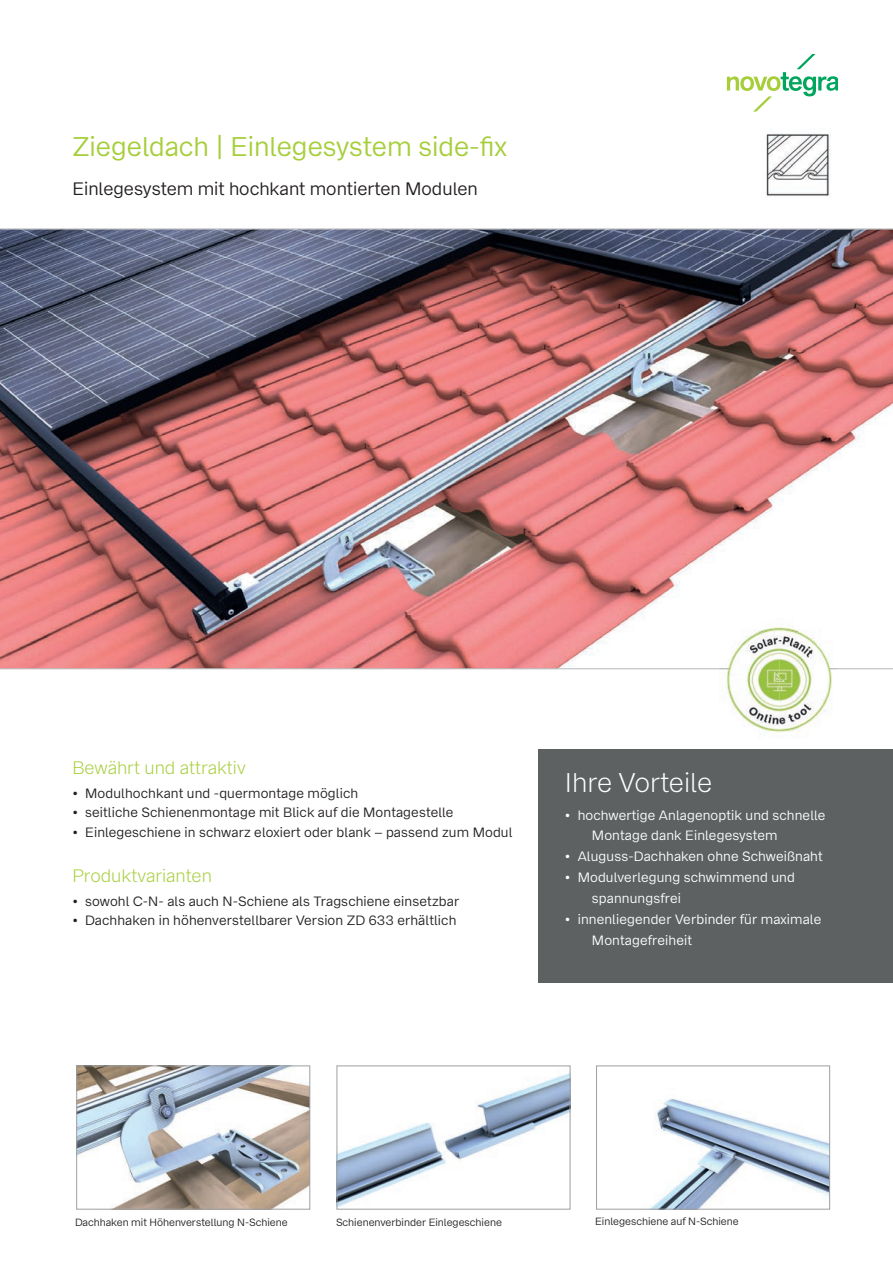
<style>
.page{position:relative;width:893px;height:1263px;background:#fff}
.page>*{position:absolute;margin:0;border:0;box-sizing:border-box;transform-origin:0 0}
.t1{font:27px "Bay Wa Sans";color:#a6ce39}
.t2{font:300 27px "Bay Wa Sans";color:#fff}
.t3{font:18px "Bay Wa Sans";color:#231f20}
.t4{font:300 18px "Bay Wa Sans";color:#a6ce39}
.t5{font:13.5px "Bay Wa Sans";letter-spacing:.01em;color:#231f20}
.t6{font:13.5px/21px "Bay Wa Sans";letter-spacing:.01em;color:#fff}
.t7{font:10.5px "Bay Wa Sans";color:#231f20}
</style>
<div class="page">
<svg style="left:727px;top:54px;width:110px;height:58px"></svg>
<img style="left:78px;top:1067px;width:230px;height:140px">
<div style="left:76px;top:1065px;width:234px;height:144px;border:1px solid #9d9fa2"></div>
<img style="left:651px;top:1098px;width:177px;height:109px">
<div style="left:596px;top:1065px;width:234px;height:144px;border:1px solid #9d9fa2"></div>
<img style="left:339px;top:1073px;width:229px;height:134px">
<div style="left:337px;top:1065px;width:233px;height:144px;border:1px solid #9d9fa2"></div>
<img style="left:0;top:230px;width:893px;height:438px">
<hr style="left:0;top:229px;width:893px;height:1px;background:#9d9fa2">
<hr style="left:0;top:668px;width:893px;height:1px;background:#9d9fa2">
<div style="left:538px;top:749px;width:355px;height:234px;background:#5d6161"></div>
<img style="left:719px;top:618px;width:39px;height:74px">
<img style="left:798px;top:618px;width:39px;height:114px">
<img style="left:758px;top:618px;width:40px;height:11px">
<img style="left:719px;top:668px;width:118px;height:1px">
<img style="left:728px;top:629px;width:102px;height:102px">
<img style="left:766px;top:133px;width:65px;height:64px">
<h1 class="t1" style="left:72px;top:130px;width:436px">Ziegeldach | Einlegesystem side-fix</h1>
<h2 class="t3" style="left:72px;top:177px;width:407px">Einlegesystem mit hochkant montierten Modulen</h2>
<h2 class="t4" style="left:72px;top:757px;width:175px">Bewährt und attraktiv</h2>
<p class="t5" style="left:72px;top:785px;width:287px">• Modulhochkant und -quermontage möglich</p>
<p class="t5" style="left:72px;top:804px;width:383px">• seitliche Schienenmontage mit Blick auf die Montagestelle</p>
<p class="t5" style="left:72px;top:824px;width:442px">• Einlegeschiene in schwarz eloxiert oder blank – passend zum Modul</p>
<h2 class="t4" style="left:72px;top:865px;width:141px">Produktvarianten</h2>
<p class="t5" style="left:72px;top:893px;width:388px">• sowohl C-N- als auch N-Schiene als Tragschiene einsetzbar</p>
<p class="t5" style="left:72px;top:912px;width:385px">• Dachhaken in höhenverstellbarer Version ZD 633 erhältlich</p>
<h1 class="t2" style="left:565px;top:766px;width:149px">Ihre Vorteile</h1>
<p class="t6" style="left:592px;top:806px;width:235px;line-height:19.5px;text-indent:-27px">• hochwertige Anlagenoptik und schnelle<br>Montage dank Einlegesystem</p>
<p class="t6" style="left:565px;top:845px;width:259px">• Aluguss-Dachhaken ohne Schweißnaht</p>
<p class="t6" style="left:592px;top:866px;width:204px;text-indent:-27px">• Modulverlegung schwimmend und spannungsfrei</p>
<p class="t6" style="left:592px;top:908px;width:231px;text-indent:-27px">• innenliegender Verbinder für maximale<br>Montagefreiheit</p>
<p class="t7" style="left:75px;top:1216px;width:214px">Dachhaken mit Höhenverstellung N-Schiene</p>
<p class="t7" style="left:336px;top:1216px;width:167px">Schienenverbinder Einlegeschiene</p>
<p class="t7" style="left:595px;top:1215px;width:145px">Einlegeschiene auf N-Schiene</p>
</div>
